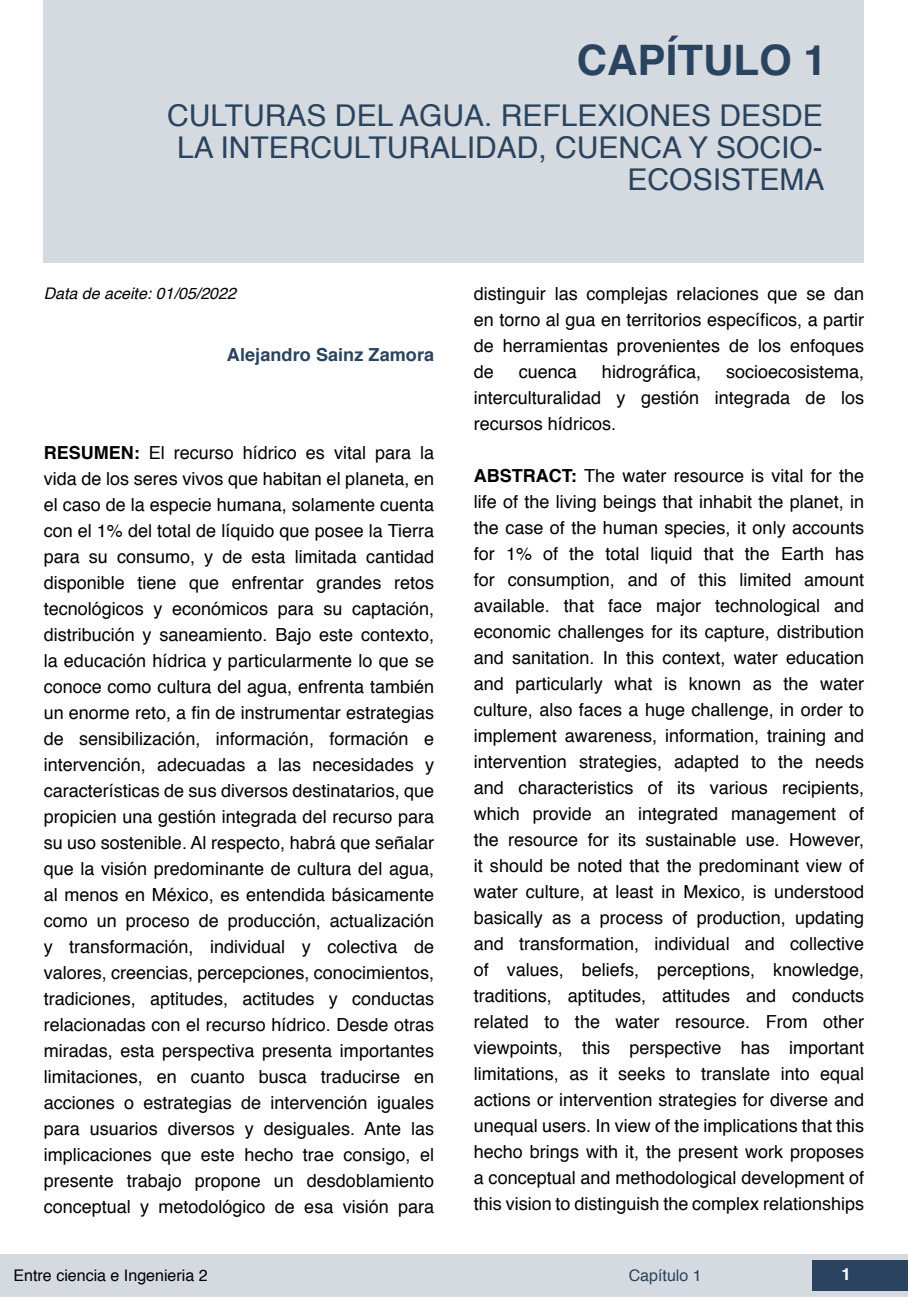
<style>
.page{position:relative;width:908px;height:1304px;background:#fff}
.page>*{position:absolute;margin:0;border:0;box-sizing:border-box;transform-origin:0 0}
.capítulos{font:700 42px "Helvetica";color:#2a435e}
.nome_artigos{font:30px/32px "Helvetica";color:#2a435e;text-align:right}
.Resumos_e_PC_TXT{font:18px/26px "Helvetica";color:#000;text-align:justify}
.nome_autores{font:700 18px "Helvetica";letter-spacing:.005em;color:#2a435e}
.t1{font:700 16.8px "Helvetica";color:#fff}
.t2{font:16px "Helvetica";color:#000}
.t3{font:italic 16px "Helvetica";color:#000}
.t4{font:16px "Helvetica";color:#2a435e}
.s1{font-weight:700}
</style>
<div class="page">
<div style="left:0;top:1254px;width:906px;height:43px;background:#d4dadf"></div>
<div style="left:812px;top:1261px;width:95px;height:30px;background:#2a435e"></div>
<div style="left:44px;top:0;width:819px;height:263px;background:#d4dadf"></div>
<p class="capítulos" style="left:576px;top:26px;width:251px">CAPÍTULO 1</p>
<p class="nome_artigos" style="left:167px;top:101px;width:658px">CULTURAS DEL AGUA. REFLEXIONES DESDE<br>LA INTERCULTURALIDAD, CUENCA Y SOCIO-<br>ECOSISTEMA</p>
<p class="t3" style="left:44px;top:280px;width:194px">Data de aceite: 01/05/2022</p>
<p class="nome_autores" style="left:227px;top:341px;width:208px">Alejandro Sainz Zamora</p>
<p class="Resumos_e_PC_TXT" style="left:44px;top:440px;width:392px"><span class="s1">RESUMEN:</span> El recurso hídrico es vital para la vida de los seres vivos que habitan el planeta, en el caso de la especie humana, solamente cuenta con el 1% del total de líquido que posee la Tierra para su consumo, y de esta limitada cantidad disponible tiene que enfrentar grandes retos tecnológicos y económicos para su captación, distribución y saneamiento. Bajo este contexto, la educación hídrica y particularmente lo que se conoce como cultura del agua, enfrenta también un enorme reto, a fin de instrumentar estrategias de sensibilización, información, formación e intervención, adecuadas a las necesidades y características de sus diversos destinatarios, que propicien una gestión integrada del recurso para su uso sostenible. Al respecto, habrá que señalar que la visión predominante de cultura del agua, al menos en México, es entendida básicamente como un proceso de producción, actualización y transformación, individual y colectiva de valores, creencias, percepciones, conocimientos, tradiciones, aptitudes, actitudes y conductas relacionadas con el recurso hídrico. Desde otras miradas, esta perspectiva presenta importantes limitaciones, en cuanto busca traducirse en acciones o estrategias de intervención iguales para usuarios diversos y desiguales. Ante las implicaciones que este hecho trae consigo, el presente trabajo propone un desdoblamiento conceptual y metodológico de esa visión para</p>
<p class="Resumos_e_PC_TXT" style="left:473px;top:281px;width:392px">distinguir las complejas relaciones que se dan en torno al gua en territorios específicos, a partir de herramientas provenientes de los enfoques de</p>
<p class="Resumos_e_PC_TXT" style="left:518px;top:359px;width:60px">cuenca</p>
<p class="Resumos_e_PC_TXT" style="left:601px;top:359px;width:101px">hidrográfica,</p>
<p class="Resumos_e_PC_TXT" style="left:473px;top:359px;width:392px;text-indent:252px">socioecosistema, interculturalidad y gestión integrada de los recursos hídricos.</p>
<p class="Resumos_e_PC_TXT" style="left:473px;top:463px;width:392px"><span class="s1">ABSTRACT:</span> The water resource is vital for the life of the living beings that inhabit the planet, in the case of the human species, it only accounts for 1% of the total liquid that the Earth has for consumption, and of this limited amount available. that face major technological and economic challenges for its capture, distribution and sanitation. In this context, water education and particularly what is known as the water culture, also faces a huge challenge, in order to implement awareness, information, training and intervention strategies, adapted to the needs and characteristics of its various recipients, which provide an integrated management of the resource for its sustainable use. However, it should be noted that the predominant view of water culture, at least in Mexico, is understood basically as a process of production, updating and transformation, individual and collective of values, beliefs, perceptions, knowledge, traditions, aptitudes, attitudes and conducts related to the water resource. From other viewpoints, this perspective has important limitations, as it seeks to translate into equal actions or intervention strategies for diverse and unequal users. In view of the implications that this hecho brings with it, the present work proposes a conceptual and methodological development of this vision to distinguish the complex relationships</p>
<p class="t2" style="left:14px;top:1263px;width:195px">Entre ciencia e Ingenieria 2</p>
<p class="t4" style="left:628px;top:1263px;width:74px">Capítulo 1</p>
<p class="t1" style="left:841px;top:1261px;width:11px">1</p>
</div>
